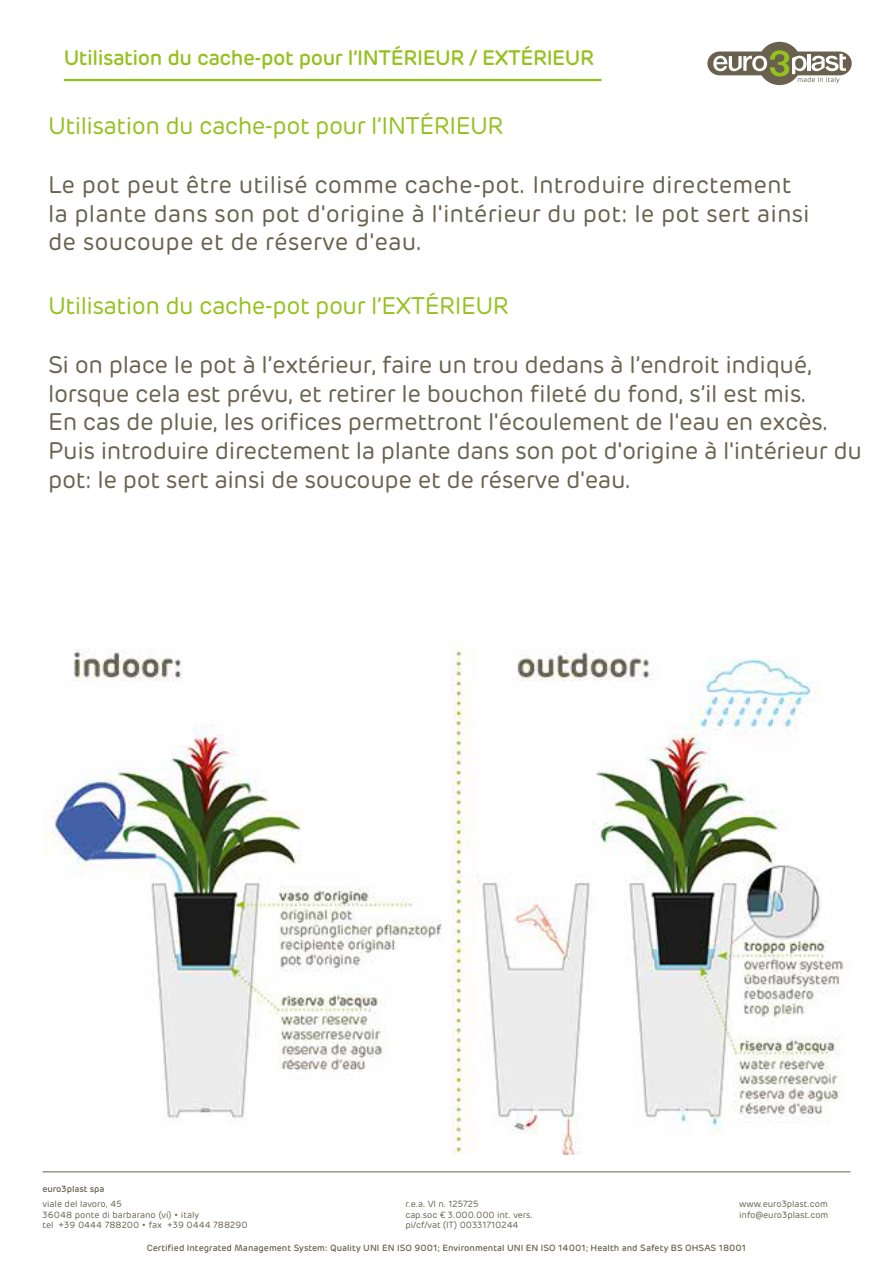
<style>
.page{position:relative;width:893px;height:1263px;background:#fff}
.page>*{position:absolute;margin:0;border:0;box-sizing:border-box;transform-origin:0 0}
.t1{font:24px/28.8px "Rubrik";letter-spacing:-.02em;color:#6a6350}
.t2{font:24px/28.8px "Rubrik";color:#69624f}
.t3{font:24px "Rubrik";letter-spacing:-.025em;color:#95c11f}
.t4{font:500 21px "Rubrik";letter-spacing:-.025em;color:#95c11f}
.t5{font:9px/10.5px "Rubrik";letter-spacing:-.01em;color:#69614e}
.t6{font:500 9px "Rubrik";color:#69614e}
.s1{font-weight:500}
</style>
<div class="page">
<hr style="left:43px;top:1171px;width:807px;height:1px;background:#69614e">
<div style="left:758px;top:42px;width:43px;height:43px;background:#69614e;border-radius:50%"></div>
<div style="left:707px;top:52px;width:145px;height:23px;background:#69614e;border-radius:12px"></div>
<svg style="left:713px;top:50px;width:133px;height:33px"></svg>
<hr style="left:64px;top:79px;width:537px;height:2px;background:#95c11f">
<img style="left:43px;top:646px;width:801px;height:509px">
<p class="t4" style="left:64px;top:44px;width:532px">Utilisation du cache-pot pour l’INTÉRIEUR / EXTÉRIEUR</p>
<p class="t3" style="left:48px;top:111px;width:457px">Utilisation du cache-pot pour l’INTÉRIEUR</p>
<p class="t2" style="left:48px;top:170px;width:763px">Le pot peut être utilisé comme cache-pot. Introduire directement la plante dans son pot d'origine à l'intérieur du pot: le pot sert ainsi de soucoupe et de réserve d'eau.</p>
<p class="t3" style="left:48px;top:291px;width:462px">Utilisation du cache-pot pour l’EXTÉRIEUR</p>
<p class="t1" style="left:48px;top:350px;width:815px">Si on place le pot à l’extérieur, faire un trou dedans à l’endroit indiqué, lorsque cela est prévu, et retirer le bouchon fileté du fond, s’il est mis.<br>En cas de pluie, les orifices permettront l'écoulement de l'eau en excès.<br>Puis introduire directement la plante dans son pot d'origine à l'intérieur du pot: le pot sert ainsi de soucoupe et de réserve d'eau.</p>
<p class="t5" style="left:43px;top:1181px;width:81px;line-height:15px"><span class="s1">euro3plast spa </span>viale del lavoro, 45</p>
<p class="t5" style="left:43px;top:1209px;width:207px">36048 ponte di barbarano (vi) • italy<br>tel +39 0444 788200 • fax +39 0444 788290</p>
<p class="t5" style="left:405px;top:1199px;width:129px">r.e.a. VI n. 125725<br>cap.soc € 3.000.000 int. vers. pi/cf/vat (IT) 00331710244</p>
<p class="t5" style="left:739px;top:1199px;width:91px">www.euro3plast.com info@euro3plast.com</p>
<p class="t6" style="left:147px;top:1242px;width:601px">Certified Integrated Management System: Quality UNI EN ISO 9001; Environmental UNI EN ISO 14001; Health and Safety BS OHSAS 18001</p>
</div>
